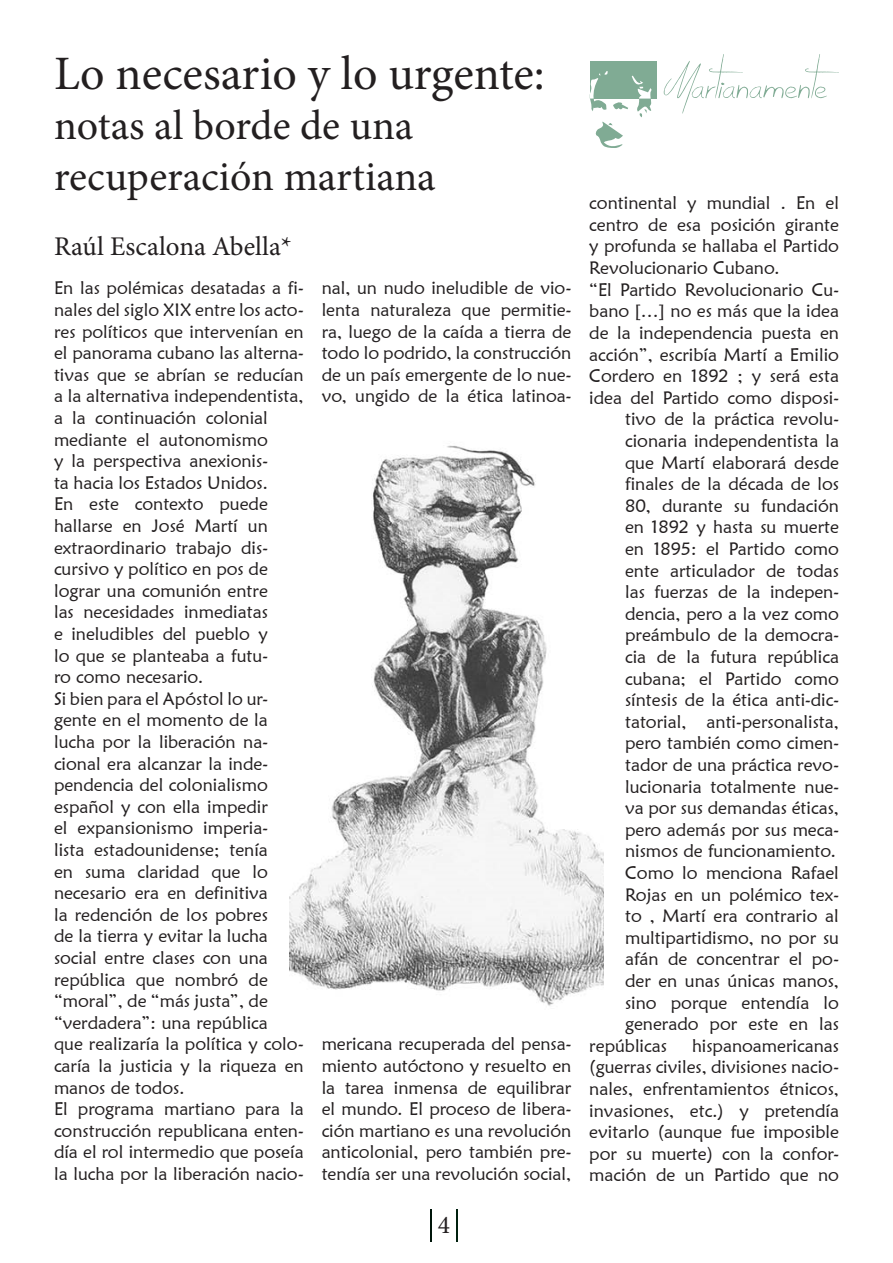
<style>
.page{position:relative;width:893px;height:1263px;background:#fff}
.page>*{position:absolute;margin:0;border:0;box-sizing:border-box;transform-origin:0 0}
.t1{font:57.3px "Today People";color:#80ab94}
.t2{font:48px "Minion Pro";color:#231f20}
.t3{font:42px "Minion Pro";color:#231f20}
.t4{font:27px "Minion Pro";letter-spacing:.005em;color:#231f20}
.t5{font:25.5px "Minion Pro";color:#231f20}
.t6{font:18px/21.6px "Maiandra GD";color:#231f20;text-align:justify}
</style>
<div class="page">
<div style="left:590px;top:61px;width:67px;height:38px;background:#80ab94"></div>
<svg style="left:589px;top:71px;width:63px;height:77px"></svg>
<img style="left:289px;top:445px;width:315px;height:561px">
<hr style="left:431px;top:1209px;width:1px;height:33px;background:#00150a">
<hr style="left:456px;top:1209px;width:1px;height:33px;background:#00200e">
<p class="t2" style="left:54px;top:41px;width:492px">Lo necesario y lo urgente:</p>
<h1 class="t1" style="left:664px;top:45px;width:183px">Martianamente</h1>
<p class="t3" style="left:54px;top:98px;width:361px">notas al borde de una</p>
<p class="t3" style="left:54px;top:148px;width:383px">recuperación martiana</p>
<p class="t4" style="left:54px;top:228px;width:239px">Raúl Escalona Abella*</p>
<p class="t6" style="left:589px;top:192px;width:251px">continental y mundial . En el centro de esa posición girante y profunda se hallaba el Partido Revolucionario Cubano.</p>
<p class="t6" style="left:589px;top:278px;width:251px;text-align:right">“El Partido Revolucionario Cu&shy;bano […] no es más que la idea de la independencia puesta en acción”, escribía Martí a Emilio<br>Cordero en 1892 ; y será esta idea del Partido como disposi&shy;tivo de la práctica revolu&shy;cionaria independentista la<br>que Martí elaborará desde finales de la década de los<br>80, durante su fundación<br>en 1892 y hasta su muerte<br>en 1895: el Partido como ente articulador de todas<br>las fuerzas de la indepen&shy;dencia, pero a la vez como preámbulo de la democra-<br>cia de la futura república cubana; el Partido como síntesis de la ética anti-dic&shy;tatorial, anti-personalista, pero también como cimen&shy;tador de una práctica revo&shy;lucionaria totalmente nue-<br>va por sus demandas éticas, pero además por sus meca&shy;nismos de funcionamiento.</p>
<p class="t6" style="left:625px;top:862px;width:215px">Como lo menciona Rafael</p>
<p class="t6" style="left:625px;top:883px;width:215px">Rojas en un polémico tex-</p>
<p class="t6" style="left:625px;top:905px;width:215px">to , Martí era contrario al</p>
<p class="t6" style="left:625px;top:926px;width:215px">multipartidismo, no por su</p>
<p class="t6" style="left:625px;top:948px;width:215px">afán de concentrar el po-</p>
<p class="t6" style="left:625px;top:970px;width:215px">der en unas únicas manos,</p>
<p class="t6" style="left:625px;top:991px;width:215px">sino porque entendía lo</p>
<p class="t6" style="left:625px;top:1013px;width:215px">generado por este en las</p>
<p class="t6" style="left:589px;top:1034px;width:79px">repúblicas</p>
<p class="t6" style="left:54px;top:277px;width:251px;text-align:left">En las polémicas desatadas a fi&shy;nales del siglo XIX entre los acto&shy;res políticos que intervenían en el panorama cubano las alterna&shy;tivas que se abrían se reducían a la alternativa independentista, a la continuación colonial mediante el autonomismo<br>y la perspectiva anexionis-<br>ta hacia los Estados Unidos.<br>En este contexto puede hallarse en José Martí un extraordinario trabajo dis&shy;cursivo y político en pos de lograr una comunión entre<br>las necesidades inmediatas<br>e ineludibles del pueblo y<br>lo que se planteaba a futu-<br>ro como necesario.</p>
<p class="t6" style="left:54px;top:687px;width:251px;text-align:left">Si bien para el Apóstol lo ur&shy;gente en el momento de la lucha por la liberación na&shy;cional era alcanzar la inde&shy;pendencia del colonialismo español y con ella impedir<br>el expansionismo imperia-<br>lista estadounidense; tenía<br>en suma claridad que lo necesario era en definitiva<br>la redención de los pobres<br>de la tierra y evitar la lucha social entre clases con una república que nombró de “moral”, de “más justa”, de “verdadera”: una república<br>que realizaría la política y colo&shy;caría la justicia y la riqueza en manos de todos.</p>
<p class="t6" style="left:54px;top:1098px;width:251px">El programa martiano para la construcción republicana enten&shy;día el rol intermedio que poseía la lucha por la liberación nacio-</p>
<p class="t6" style="left:322px;top:277px;width:251px">nal, un nudo ineludible de vio&shy;lenta naturaleza que permitie&shy;ra, luego de la caída a tierra de todo lo podrido, la construcción de un país emergente de lo nue&shy;vo, ungido de la ética latinoa-</p>
<p class="t6" style="left:322px;top:1033px;width:251px">mericana recuperada del pensa&shy;miento autóctono y resuelto en la tarea inmensa de equilibrar el mundo. El proceso de libera&shy;ción martiano es una revolución anticolonial, pero también pre&shy;tendía ser una revolución social,</p>
<p class="t6" style="left:589px;top:1034px;width:251px;text-indent:103px">hispanoamericanas (guerras civiles, divisiones nacio&shy;nales, enfrentamientos étnicos, invasiones, etc.) y pretendía evitarlo (aunque fue imposible por su muerte) con la confor&shy;mación de un Partido que no</p>
<p class="t5" style="left:438px;top:1207px;width:14px">4</p>
</div>
